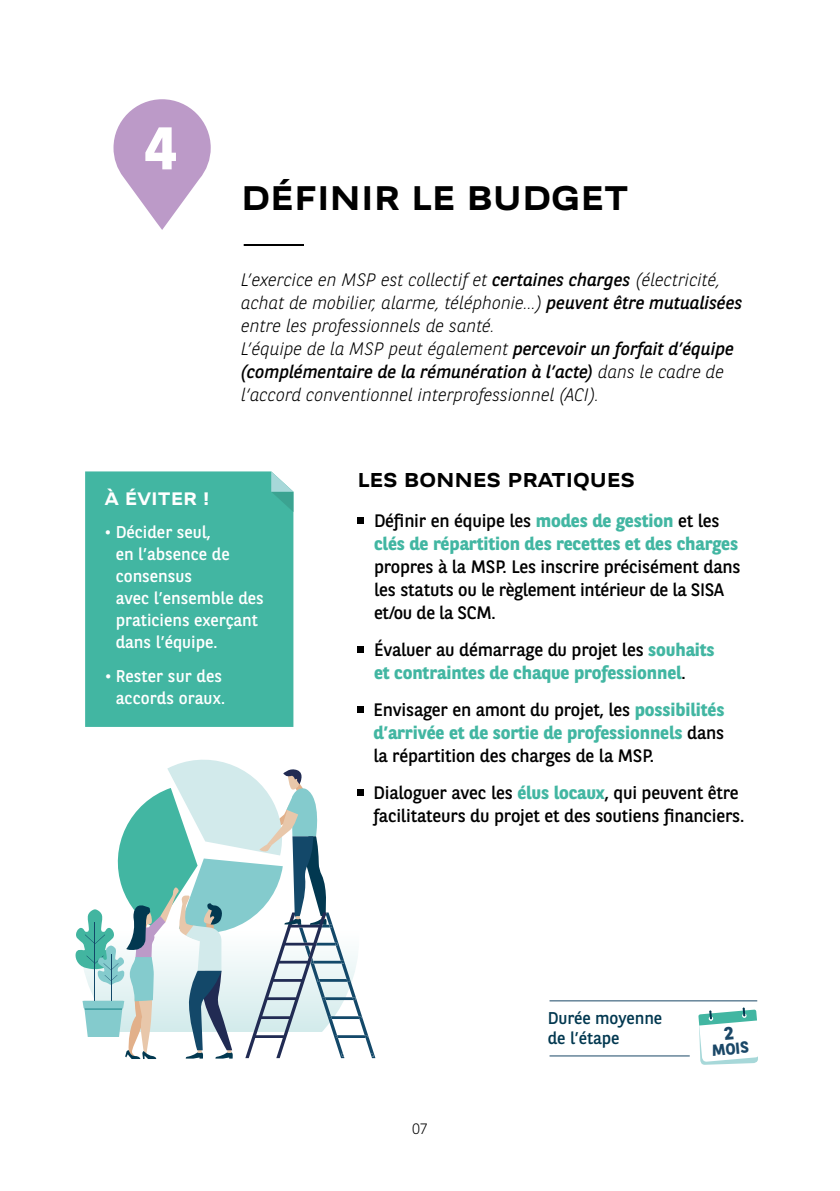
<style>
.page{position:relative;width:840px;height:1191px;background:#fff}
.page>*{position:absolute;margin:0;border:0;box-sizing:border-box;transform-origin:0 0}
.t1{font:700 60px "BNPP Sans";color:#fff}
.t2{font:700 34px "BNPP Expanded Sans";color:#000}
.t3{font:700 20px "BNPP Expanded Sans";letter-spacing:-.005em;color:#000}
.t4{font:italic 300 18px/23px "BNPP Sans";color:#000}
.t5{font:18px/23px "BNPP Sans";letter-spacing:-.01em;color:#000}
.t6{font:700 18px/23px "BNPP Sans";letter-spacing:-.005em;color:#42b6a2}
.t7{font:700 18px "BNPP Expanded Sans";letter-spacing:-.005em;color:#fff}
.t8{font:17px/22px "BNPP Sans";color:#fff}
.t9{font:17px/20px "BNPP Sans";letter-spacing:-.005em;color:#023850}
.t10{font:700 16px "BNPP Sans";color:#1a4767}
.t11{font:300 15px "BNPP Sans";color:#000}
.s1{font-weight:400}
.s2{font-weight:400;color:#000}
.s3{font-weight:700;color:#42b6a2}
</style>
<div class="page">
<svg style="left:75px;top:759px;width:300px;height:300px"></svg>
<hr style="left:243px;top:244px;width:61px;height:2px;background:#000">
<div style="left:357px;top:517px;width:7px;height:6px;background:#000"></div>
<div style="left:357px;top:646px;width:7px;height:7px;background:#000"></div>
<div style="left:357px;top:706px;width:7px;height:7px;background:#000"></div>
<div style="left:357px;top:789px;width:7px;height:7px;background:#000"></div>
<svg style="left:113px;top:99px;width:97px;height:131px"></svg>
<hr style="left:549px;top:1055px;width:140px;height:1px;background:#1a4767">
<hr style="left:549px;top:1000px;width:207px;height:1px;background:#1a4767">
<div style="left:85px;top:471px;width:208px;height:256px;background:#42b6a2"></div>
<svg style="left:271px;top:471px;width:22px;height:41px"></svg>
<svg style="left:698px;top:1007px;width:60px;height:58px"></svg>
<h1 class="t1" style="left:145px;top:107px;width:33px">4</h1>
<h2 class="t2" style="left:241px;top:175px;width:388px">DÉFINIR LE BUDGET</h2>
<p class="t4" style="left:241px;top:267px;width:502px">L’exercice en MSP est collectif et <span class="s1">certaines charges</span> (électricité, achat de mobilier, alarme, téléphonie…) <span class="s1">peuvent être mutualisées </span>entre les professionnels de santé.<br>L’équipe de la MSP peut également <span class="s1">percevoir un forfait d’équipe (complémentaire de la rémunération à l’acte)</span> dans le cadre de l‘accord conventionnel interprofessionnel (ACI).</p>
<p class="t7" style="left:105px;top:486px;width:106px">À ÉVITER !</p>
<p class="t8" style="left:116px;top:520px;width:150px;text-indent:-11px">• Décider seul,<br>en l’absence de consensus<br>avec l’ensemble des praticiens exerçant dans l’équipe.</p>
<p class="t8" style="left:105px;top:664px;width:121px;text-align:right">• Rester sur des accords oraux.</p>
<p class="t3" style="left:357px;top:466px;width:279px">LES BONNES PRATIQUES</p>
<p class="t6" style="left:374px;top:508px;width:365px"><span class="s2">Définir en équipe les</span> modes de gestion <span class="s2">et les </span>clés de répartition des recettes et des charges</p>
<p class="t5" style="left:374px;top:554px;width:368px">propres à la MSP. Les inscrire précisément dans les statuts ou le règlement intérieur de la SISA et/ou de la SCM.</p>
<p class="t6" style="left:374px;top:637px;width:342px"><span class="s2">Évaluer au démarrage du projet les</span> souhaits et contraintes de chaque professionnel<span class="s2">.</span></p>
<p class="t5" style="left:373px;top:697px;width:352px;text-align:justify">Envisager en amont du projet, les <span class="s3">possibilités d’arrivée et de sortie de professionnels</span> dans la répartition des charges de la MSP.</p>
<p class="t5" style="left:373px;top:780px;width:372px">Dialoguer avec les <span class="s3">élus locaux</span>, qui peuvent être facilitateurs du projet et des soutiens financiers.</p>
<p class="t11" style="left:412px;top:1118px;width:17px">07</p>
<p class="t9" style="left:547px;top:1007px;width:116px">Durée moyenne de l’étape</p>
<p class="t10" style="left:710px;top:1039px;width:38px;rotate:-5deg">MOIS</p>
</div>
